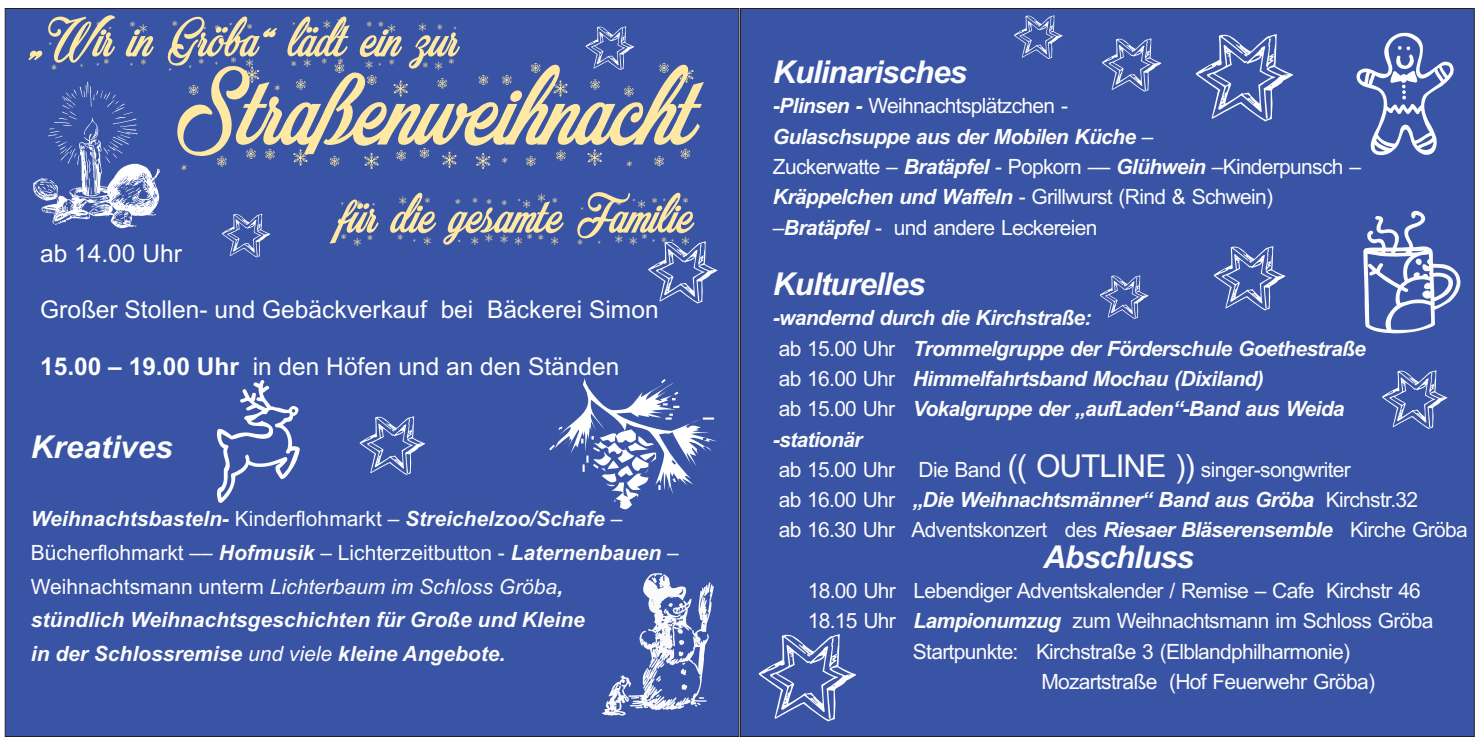
<style>
.page{position:relative;width:1479px;height:745px;background:#fff}
.page>*{position:absolute;margin:0;border:0;box-sizing:border-box;transform-origin:0 0}
.t1{font:175px "Austie Bost Christmas Doodles";color:#fff}
.t2{font:175px "Austie Bost Christmas Doodles";color:#fcfcfc}
.t3{font:175px "Christmas Cheer";color:#fff}
.t4{font:175px "Christmas Nativity TFB";color:#fff}
.t5{font:175px "Christmas Nativity TFB";color:#fafafa}
.t6{font:114.8px "Merry Christmas Flake";color:#ffe9a2}
.t7{font:105.17px "Christmas Nativity TFB";color:#fff}
.t8{font:77.35px "Christmas Nativity TFB";color:#fff}
.t9{font:74.9px "Christmas Nativity TFB";color:#fff}
.t10{font:70.7px "Christmas Nativity TFB";color:#fff}
.t11{font:64.23px "Christmas Nativity TFB";color:#fff}
.t12{font:57.4px "Merry Christmas Flake";color:#ffe9a2}
.t13{font:52.5px "Christmas Nativity TFB";color:#fff}
.t14{font:italic 700 31.5px "Arial";letter-spacing:-.035em;color:#fcfcfc}
.t15{font:italic 700 31.5px "Arial";color:#fcfcfc}
.t16{font:24.5px "Arial";color:#fff}
.t17{font:21px/30.3px "Arial";letter-spacing:-.035em;color:#fcfcfc}
.t18{font:italic 700 21px/30.3px "Arial";letter-spacing:-.035em;color:#fcfcfc}
.t19{font:italic 700 21px/33.8px "Arial";color:#fcfcfc}
.s1{font-weight:700}
.s2{font-weight:400;font-style:normal}
.s3{font-weight:400}
.s4{font-weight:700;font-style:italic}
.s5{font-weight:400;font-style:normal;font-size:31.5px}
</style>
<div class="page">
<div style="left:740px;top:8px;width:734px;height:728px;background:#3954a4"></div>
<div style="left:5px;top:8px;width:734px;height:728px;background:#3954a4"></div>
<h3 class="t12" style="left:29px;top:13px;width:431px">„Wir in Gröba“ lädt ein zur</h3>
<h3 class="t13" style="left:585px;top:33px;width:51px">t</h3>
<h2 class="t6" style="left:176px;top:58px;width:522px">Straßenweihnacht</h2>
<h3 class="t12" style="left:338px;top:189px;width:357px">für die gesamte Familie</h3>
<h1 class="t4" style="left:33px;top:105px;width:138px">b</h1>
<h3 class="t13" style="left:222px;top:220px;width:51px">t</h3>
<h3 class="t9" style="left:648px;top:251px;width:72px">t</h3>
<p class="t16" style="left:40px;top:244px;width:143px">ab 14.00 Uhr</p>
<p class="t16" style="left:40px;top:300px;width:620px">Großer Stollen- und Gebäckverkauf bei Bäckerei Simon</p>
<p class="t16" style="left:40px;top:357px;width:580px"><span class="s1">15.00 – 19.00 Uhr</span> in den Höfen und an den Ständen</p>
<h1 class="t1" style="left:213px;top:371px;width:89px">e</h1>
<h1 class="t3" style="left:534px;top:351px;width:176px">s</h1>
<h3 class="t10" style="left:360px;top:425px;width:68px">t</h3>
<h3 class="t15" style="left:31px;top:435px;width:143px">Kreatives</h3>
<p class="t19" style="left:31px;top:503px;width:649px">Weihnachtsbasteln- <span class="s2">Kinderflohmarkt –</span> Streichelzoo/Schafe <span class="s2">– Bücherflohmarkt ––</span> Hofmusik <span class="s2">– Lichterzeitbutton -</span> Laternenbauen <span class="s2">– Weihnachtsmann unterm</span> <span class="s3">Lichterbaum im Schloss Gröba</span>,<br>stündlich Weihnachtsgeschichten für Große und Kleine<br>in der Schlossremise <span class="s3">und viele</span> kleine Angebote.</p>
<h1 class="t5" style="left:602px;top:592px;width:120px">q</h1>
<h3 class="t13" style="left:1014px;top:22px;width:51px">t</h3>
<h1 class="t1" style="left:1353px;top:23px;width:103px">c</h1>
<h3 class="t7" style="left:1195px;top:48px;width:101px">t</h3>
<h3 class="t11" style="left:1101px;top:47px;width:62px">t</h3>
<h3 class="t14" style="left:773px;top:60px;width:195px">Kulinarisches</h3>
<p class="t17" style="left:773px;top:93px;width:589px"><span class="s1">-</span><span class="s4">Plinsen -</span> Weihnachtsplätzchen -<br><span class="s4">Gulaschsuppe aus der Mobilen Küche</span> –<br>Zuckerwatte – <span class="s4">Bratäpfel</span> - Popkorn –– <span class="s4">Glühwein</span> –Kinderpunsch – <span class="s4">Kräppelchen und Waffeln</span> - Grillwurst (Rind &amp; Schwein) –<span class="s4">Bratäpfel</span> - und andere Leckereien</p>
<h3 class="t14" style="left:773px;top:272px;width:154px">Kulturelles</h3>
<p class="t18" style="left:772px;top:304px;width:696px">-wandernd durch die Kirchstraße:<br><span class="s2">ab 15.00 Uhr</span> Trommelgruppe der Förderschule Goethestraße<br><span class="s2">ab 16.00 Uhr</span> Himmelfahrtsband Mochau (Dixiland)<br><span class="s2">ab 15.00 Uhr</span> Vokalgruppe der „aufLaden“-Band aus Weida<br>-stationär<br><span class="s2">ab 15.00 Uhr Die Band</span> <span class="s5">(( OUTLINE ))</span> <span class="s2">singer-songwriter<br>ab 16.00 Uhr</span> „Die Weihnachtsmänner“ Band aus Gröba <span class="s2">Kirchstr.32<br>ab 16.30 Uhr Adventskonzert des</span> Riesaer Bläserensemble <span class="s2">Kirche Gröba</span></p>
<h3 class="t14" style="left:1043px;top:544px;width:152px">Abschluss</h3>
<p class="t17" style="left:807px;top:577px;width:614px">18.00 Uhr Lebendiger Adventskalender / Remise – Cafe Kirchstr 46</p>
<p class="t17" style="left:807px;top:607px;width:627px">18.15 Uhr <span class="s4">Lampionumzug</span> zum Weihnachtsmann im Schloss Gröba</p>
<p class="t17" style="left:913px;top:637px;width:438px">Startpunkte: Kirchstraße 3 (Elblandphilharmonie)</p>
<p class="t17" style="left:1041px;top:668px;width:335px">Mozartstraße (Hof Feuerwehr Gröba)</p>
<h1 class="t2" style="left:1360px;top:202px;width:107px">h</h1>
<h3 class="t8" style="left:1213px;top:256px;width:74px">t</h3>
<h3 class="t13" style="left:1099px;top:282px;width:51px">t</h3>
<h3 class="t10" style="left:1381px;top:379px;width:68px">t</h3>
<h3 class="t7" style="left:758px;top:647px;width:101px">t</h3>
</div>
